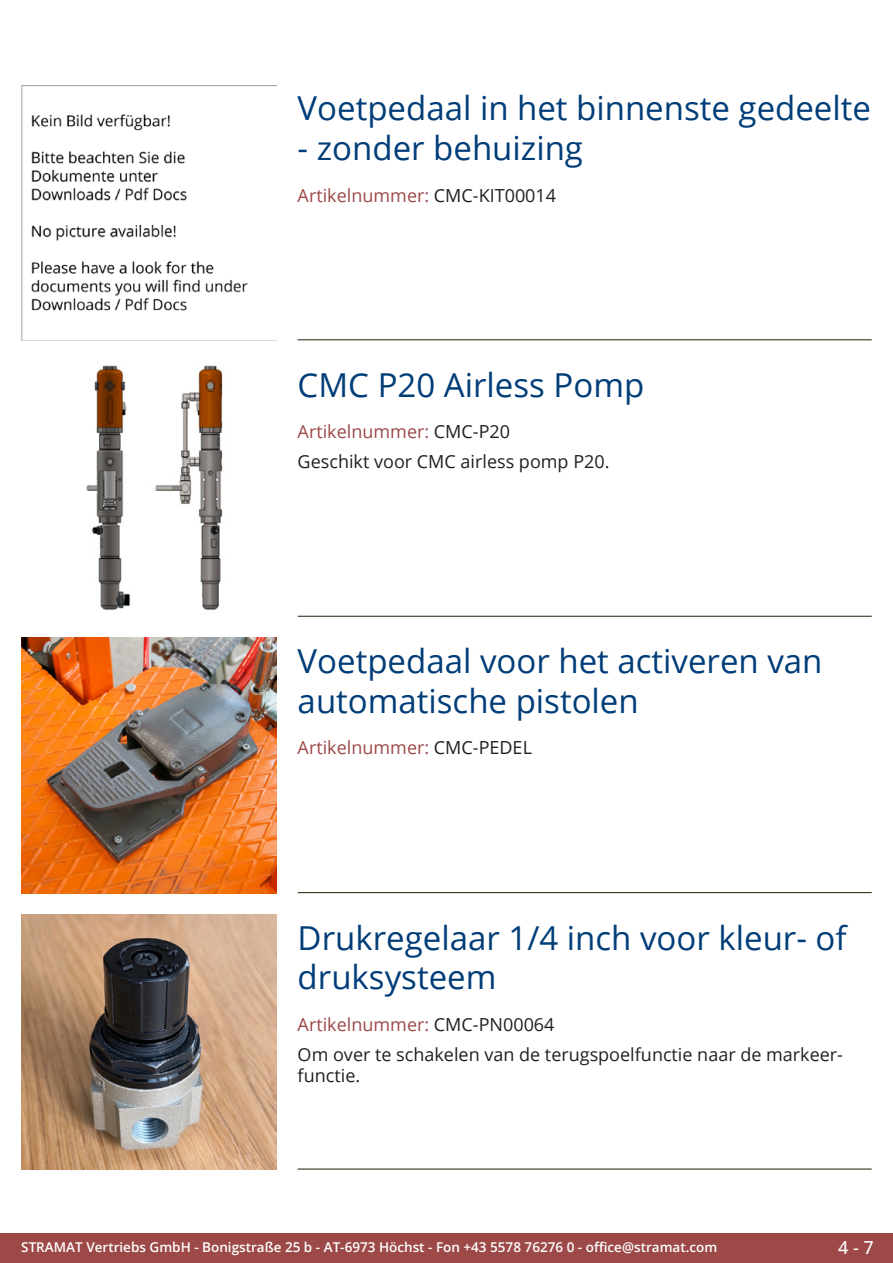
<style>
.page{position:relative;width:893px;height:1263px;background:#fff}
.page>*{position:absolute;margin:0;border:0;box-sizing:border-box;transform-origin:0 0}
.Produkttitel{font:33px/39.6px "Open Sans";color:#003d78}
.TechDaten_Überschrif{font:18px "Open Sans";color:#9c4948}
.Beschreibung_Text{font:18px/21.6px "Open Sans";color:#231f20}
.t1{font:500 18px "Open Sans";color:#fff}
.t2{font:600 13.5px "Open Sans";color:#fff}
.s1{color:#231f20}
</style>
<div class="page">
<div style="left:0;top:1233px;width:893px;height:30px;background:#9c4948"></div>
<hr style="left:298px;top:340px;width:574px;height:1px;background:#201d08">
<hr style="left:298px;top:616px;width:574px;height:1px;background:#201d08">
<hr style="left:298px;top:892px;width:574px;height:1px;background:#201d08">
<hr style="left:298px;top:1169px;width:574px;height:1px;background:#201d08">
<img style="left:21px;top:85px;width:255px;height:255px">
<img style="left:86px;top:365px;width:137px;height:245px">
<img style="left:21px;top:638px;width:255px;height:255px">
<img style="left:21px;top:914px;width:255px;height:255px">
<p class="Produkttitel" style="left:298px;top:88px;width:575px">Voetpedaal in het binnenste gedeelte</p>
<p class="Produkttitel" style="left:298px;top:127px;width:287px">- zonder behuizing</p>
<p class="TechDaten_Überschrif" style="left:298px;top:183px;width:260px">Artikelnummer: <span class="s1">CMC-KIT00014</span></p>
<p class="Produkttitel" style="left:298px;top:364px;width:348px">CMC P20 Airless Pomp</p>
<p class="TechDaten_Überschrif" style="left:298px;top:420px;width:214px">Artikelnummer: <span class="s1">CMC-P20</span></p>
<p class="Beschreibung_Text" style="left:298px;top:450px;width:313px">Geschikt voor CMC airless pomp P20.</p>
<p class="Produkttitel" style="left:298px;top:640px;width:526px">Voetpedaal voor het activeren van automatische pistolen</p>
<p class="TechDaten_Überschrif" style="left:298px;top:735px;width:236px">Artikelnummer: <span class="s1">CMC-PEDEL</span></p>
<p class="Produkttitel" style="left:298px;top:917px;width:551px">Drukregelaar 1/4 inch voor kleur- of druksysteem</p>
<p class="TechDaten_Überschrif" style="left:298px;top:1012px;width:258px">Artikelnummer: <span class="s1">CMC-PN00064</span></p>
<p class="Beschreibung_Text" style="left:298px;top:1043px;width:545px">Om over te schakelen van de terugspoelfunctie naar de markeer&shy;functie.</p>
<p class="t2" style="left:21px;top:1238px;width:698px">STRAMAT Vertriebs GmbH - Bonigstraße 25 b - AT-6973 Höchst - Fon +43 5578 76276 0 - office@stramat.com</p>
<p class="t1" style="left:838px;top:1234px;width:37px">4 - 7</p>
</div>
